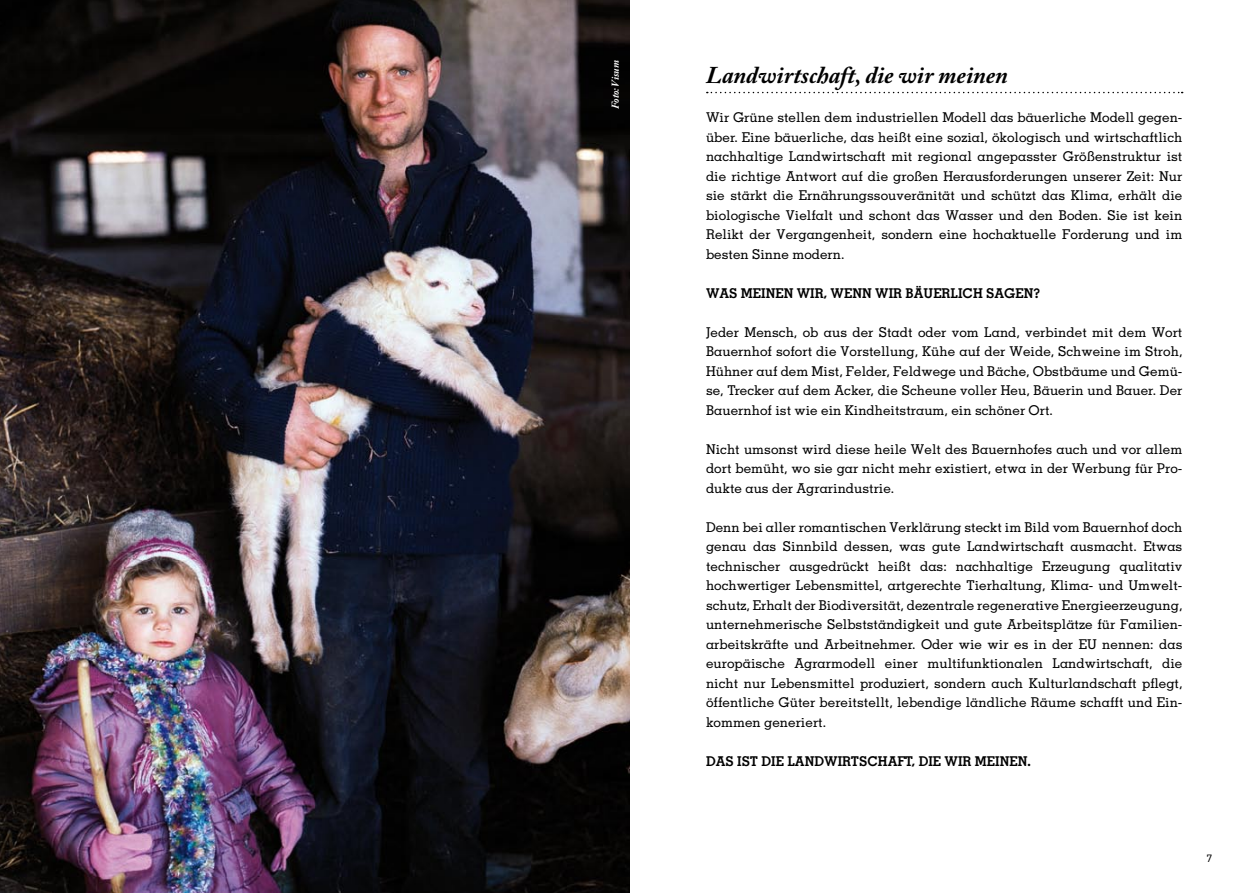
<style>
.page{position:relative;width:1259px;height:893px;background:#fff}
.page>*{position:absolute;margin:0;border:0;box-sizing:border-box;transform-origin:0 0}
.t1{font:italic 700 24px "Adobe Caslon Pro";color:#000}
.t2{font:500 13.5px/19.5px "Gruene Memphis Std";color:#000;text-align:justify}
.t3{font:700 13.5px "Gruene Memphis Std";color:#000}
.t4{font:italic 700 10.5px "Adobe Caslon Pro";letter-spacing:-.005em;color:#fff}
.t5{font:500 10.5px "Gruene Memphis Std";color:#000}
</style>
<div class="page">
<img style="left:0;top:0;width:629px;height:893px">
<svg style="left:707px;top:92px;width:475px;height:1px"></svg>
<p class="t4" style="left:609px;top:109px;width:51px;rotate:-90deg">Foto: Visum</p>
<h1 class="t1" style="left:706px;top:61px;width:303px">Landwirtschaft, die wir meinen</h1>
<p class="t2" style="left:706px;top:108px;width:478px">Wir Grüne stellen dem industriellen Modell das bäuerliche Modell gegen&shy;über. Eine bäuerliche, das heißt eine sozial, ökologisch und wirtschaftlich nachhaltige Landwirtschaft mit regional angepasster Größenstruktur ist die richtige Antwort auf die großen Herausforderungen unserer Zeit: Nur sie stärkt die Ernährungssouveränität und schützt das Klima, erhält die biologische Vielfalt und schont das Wasser und den Boden. Sie ist kein Relikt der Vergangenheit, sondern eine hochaktuelle Forderung und im besten Sinne modern.</p>
<p class="t3" style="left:706px;top:284px;width:336px">WAS MEINEN WIR, WENN WIR BÄUERLICH SAGEN?</p>
<p class="t2" style="left:706px;top:322px;width:478px">Jeder Mensch, ob aus der Stadt oder vom Land, verbindet mit dem Wort Bauernhof sofort die Vorstellung, Kühe auf der Weide, Schweine im Stroh, Hühner auf dem Mist, Felder, Feldwege und Bäche, Obstbäume und Gemü&shy;se, Trecker auf dem Acker, die Scheune voller Heu, Bäuerin und Bauer. Der Bauernhof ist wie ein Kindheitstraum, ein schöner Ort.</p>
<p class="t2" style="left:706px;top:439px;width:478px">Nicht umsonst wird diese heile Welt des Bauernhofes auch und vor allem dort bemüht, wo sie gar nicht mehr existiert, etwa in der Werbung für Pro&shy;dukte aus der Agrarindustrie.</p>
<p class="t2" style="left:706px;top:517px;width:478px">Denn bei aller romantischen Verklärung steckt im Bild vom Bauernhof doch genau das Sinnbild dessen, was gute Landwirtschaft ausmacht. Etwas technischer ausgedrückt heißt das: nachhaltige Erzeugung qualitativ hochwertiger Lebensmittel, artgerechte Tierhaltung, Klima- und Umwelt&shy;schutz, Erhalt der Biodiversität, dezentrale regenerative Energieerzeugung, unternehmerische Selbstständigkeit und gute Arbeitsplätze für Familien&shy;arbeitskräfte und Arbeitnehmer. Oder wie wir es in der EU nennen: das europäische Agrarmodell einer multifunktionalen Landwirtschaft, die nicht nur Lebensmittel produziert, sondern auch Kulturlandschaft pflegt, öffentliche Güter bereitstellt, lebendige ländliche Räume schafft und Ein&shy;kommen generiert.</p>
<p class="t3" style="left:706px;top:752px;width:326px">DAS IST DIE LANDWIRTSCHAFT, DIE WIR MEINEN.</p>
<p class="t5" style="left:1207px;top:852px;width:7px">7</p>
</div>
